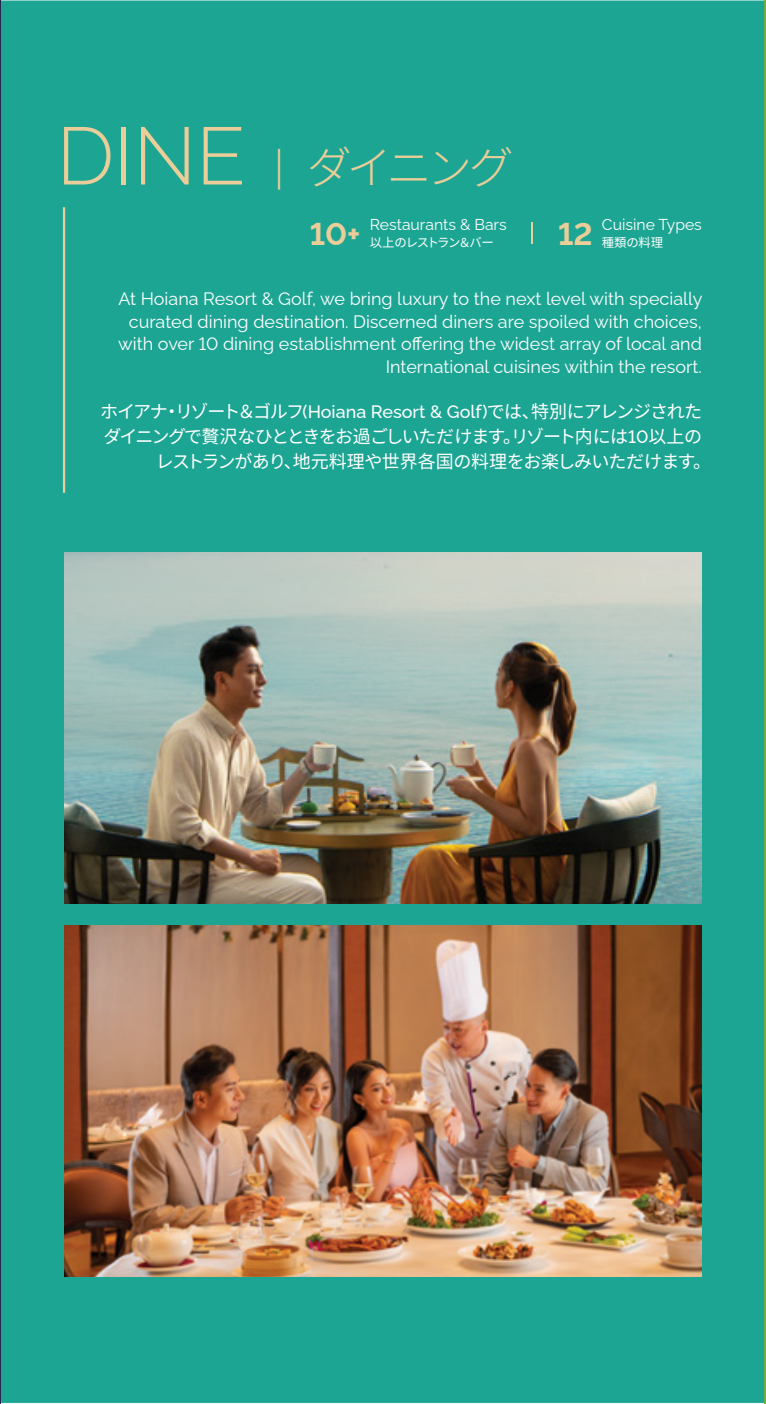
<style>
.page{position:relative;width:766px;height:1404px;background:#fff}
.page>*{position:absolute;margin:0;border:0;box-sizing:border-box;transform-origin:0 0}
.t1{font:300 45px "Noto Sans JP";letter-spacing:-.105em;color:#eacd99}
.t2{font:700 31.5px "Raleway";color:#eacd99}
.t3{font:18px/22.5px "Raleway";color:#fff;text-align:right}
.t4{font:18px "Noto Sans JP";letter-spacing:-.055em;color:#fff}
.t5{font:18px "Noto Sans JP";letter-spacing:-.075em;color:#fff}
.t6{font:18px "Noto Sans JP";letter-spacing:-.03em;color:#fff}
.t7{font:15.75px "Raleway";color:#fff}
.t8{font:12.38px "Noto Sans JP";letter-spacing:-.095em;color:#fff}
.t9{font:12.38px "Noto Sans JP";letter-spacing:-.025em;color:#fff}
.s1{font-family:"Raleway"}
.s2{font-family:"Raleway";font-weight:500}
</style>
<div class="page">
<div style="left:0;top:0;width:766px;height:1403px;background:#1da593"></div>
<hr style="left:0;top:0;width:1px;height:1403px;background:#27274f">
<hr style="left:765px;top:0;width:1px;height:1403px;background:#6bad44">
<img style="left:64px;top:552px;width:638px;height:351px">
<img style="left:64px;top:925px;width:638px;height:351px">
<svg style="left:64px;top:127px;width:46px;height:57px"></svg>
<hr style="left:122px;top:127px;width:4px;height:57px;background:#eacd99">
<svg style="left:141px;top:127px;width:48px;height:57px"></svg>
<svg style="left:204px;top:127px;width:38px;height:57px"></svg>
<hr style="left:63px;top:207px;width:2px;height:286px;background:#eacd99">
<svg style="left:531px;top:222px;width:1px;height:22px"></svg>
<h1 class="t1" style="left:274px;top:142px;width:241px"><span class="s1">|</span> ダイニング</h1>
<h2 class="t2" style="left:310px;top:208px;width:52px">10+</h2>
<p class="t7" style="left:370px;top:212px;width:138px">Restaurants &amp; Bars</p>
<h2 class="t2" style="left:558px;top:208px;width:36px">12</h2>
<p class="t8" style="left:370px;top:235px;width:126px">以上のレストラン＆バー</p>
<p class="t7" style="left:602px;top:212px;width:102px">Cuisine Types</p>
<p class="t9" style="left:602px;top:235px;width:63px">種類の料理</p>
<p class="t3" style="left:118px;top:285px;width:586px">At Hoiana Resort &amp; Golf, we bring luxury to the next level with specially curated dining destination. Discerned diners are spoiled with choices, with over 10 dining establishment offering the widest array of local and International cuisines within the resort.</p>
<p class="t4" style="left:100px;top:401px;width:604px">ホイアナ・リゾート＆ゴルフ<span class="s2">(Hoiana Resort &amp; Golf)</span>では、特別にアレンジされた</p>
<p class="t5" style="left:103px;top:426px;width:600px">ダイニングで贅沢なひとときをお過ごしいただけます。リゾート内には<span class="s2">10</span>以上の</p>
<p class="t6" style="left:156px;top:451px;width:557px">レストランがあり、地元料理や世界各国の料理をお楽しみいただけます。</p>
</div>
